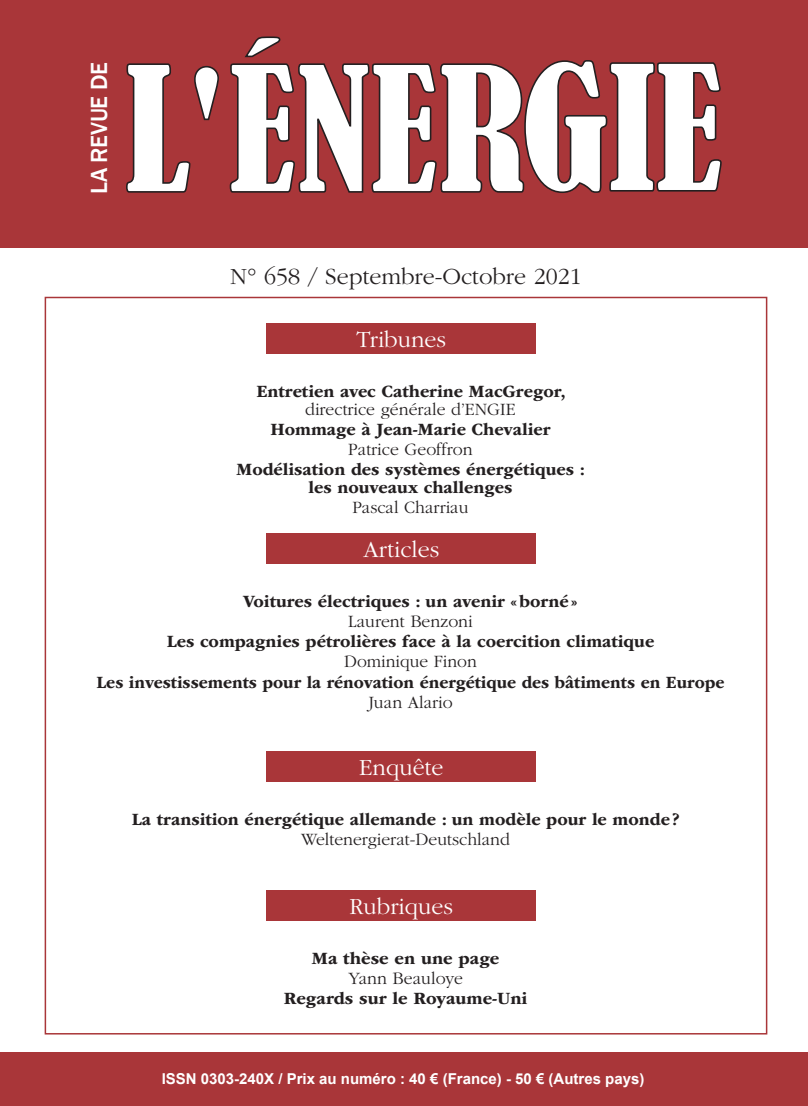
<style>
.page{position:relative;width:808px;height:1106px;background:#fff}
.page>*{position:absolute;margin:0;border:0;box-sizing:border-box;transform-origin:0 0}
.t1{font:300 24px "ITC Garamond Std";color:#fff}
.t2{font:300 24px "ITC Garamond Std";color:#231f20}
.t3{font:500 24px "Franklin Gothic";letter-spacing:-.01em;color:#fff}
.t4{font:700 18px/18px "ITC Garamond Std";color:#231f20;text-align:center}
.t5{font:300 18px "ITC Garamond Std";color:#231f20}
.t6{font:700 18px "ITC Garamond Std";color:#231f20;scale:.95 1}
.t7{font:700 15px "Arial";color:#fff}
</style>
<div class="page">
<div style="left:0;top:0;width:808px;height:248px;background:#a93639"></div>
<div style="left:0;top:1052px;width:808px;height:54px;background:#a93639"></div>
<svg style="left:126px;top:36px;width:397px;height:157px"></svg>
<svg style="left:523px;top:60px;width:199px;height:133px"></svg>
<div style="left:267px;top:323px;width:269px;height:30px;background:#a93639"></div>
<div style="left:267px;top:533px;width:269px;height:31px;background:#a93639"></div>
<div style="left:267px;top:890px;width:269px;height:30px;background:#a93639"></div>
<div style="left:267px;top:751px;width:269px;height:30px;background:#a93639"></div>
<h1 class="t3" style="left:84px;top:194px;width:133px;rotate:-90deg">LA REVUE DE</h1>
<h1 class="t2" style="left:230px;top:263px;width:353px">N° 658 / Septembre-Octobre 2021</h1>
<h1 class="t1" style="left:357px;top:326px;width:91px">Tribunes</h1>
<p class="t4" style="left:256px;top:382px;width:311px">Entretien avec Catherine MacGregor,</p>
<p class="t5" style="left:305px;top:399px;width:212px">directrice générale d’ENGIE</p>
<p class="t4" style="left:270px;top:420px;width:282px">Hommage à Jean-Marie Chevalier</p>
<p class="t5" style="left:348px;top:439px;width:126px">Patrice Geoffron</p>
<p class="t4" style="left:237px;top:460px;width:350px">Modélisation des systèmes énergétiques : les nouveaux challenges</p>
<p class="t5" style="left:352px;top:498px;width:118px">Pascal Charriau</p>
<h1 class="t1" style="left:363px;top:537px;width:77px">Articles</h1>
<p class="t4" style="left:243px;top:592px;width:336px">Voitures électriques : un avenir «borné»</p>
<p class="t5" style="left:348px;top:612px;width:126px">Laurent Benzoni</p>
<p class="t4" style="left:167px;top:632px;width:489px">Les compagnies pétrolières face à la coercition climatique</p>
<p class="t5" style="left:344px;top:652px;width:134px">Dominique Finon</p>
<p class="t6" style="left:97px;top:671px;width:662px">Les investissements pour la rénovation énergétique des bâtiments en Europe</p>
<p class="t5" style="left:368px;top:692px;width:86px">Juan Alario</p>
<h1 class="t1" style="left:359px;top:754px;width:86px">Enquête</h1>
<p class="t4" style="left:132px;top:810px;width:549px">La transition énergétique allemande : un modèle pour le monde?</p>
<p class="t5" style="left:301px;top:829px;width:210px">Weltenergierat-Deutschland</p>
<h1 class="t1" style="left:350px;top:893px;width:105px">Rubriques</h1>
<p class="t4" style="left:312px;top:949px;width:189px">Ma thèse en une page</p>
<p class="t5" style="left:348px;top:968px;width:116px">Yann Beauloye</p>
<p class="t4" style="left:284px;top:989px;width:245px">Regards sur le Royaume-Uni</p>
<p class="t7" style="left:162px;top:1068px;width:484px">ISSN 0303-240X / Prix au numéro : 40 € (France) - 50 € (Autres pays)</p>
</div>
